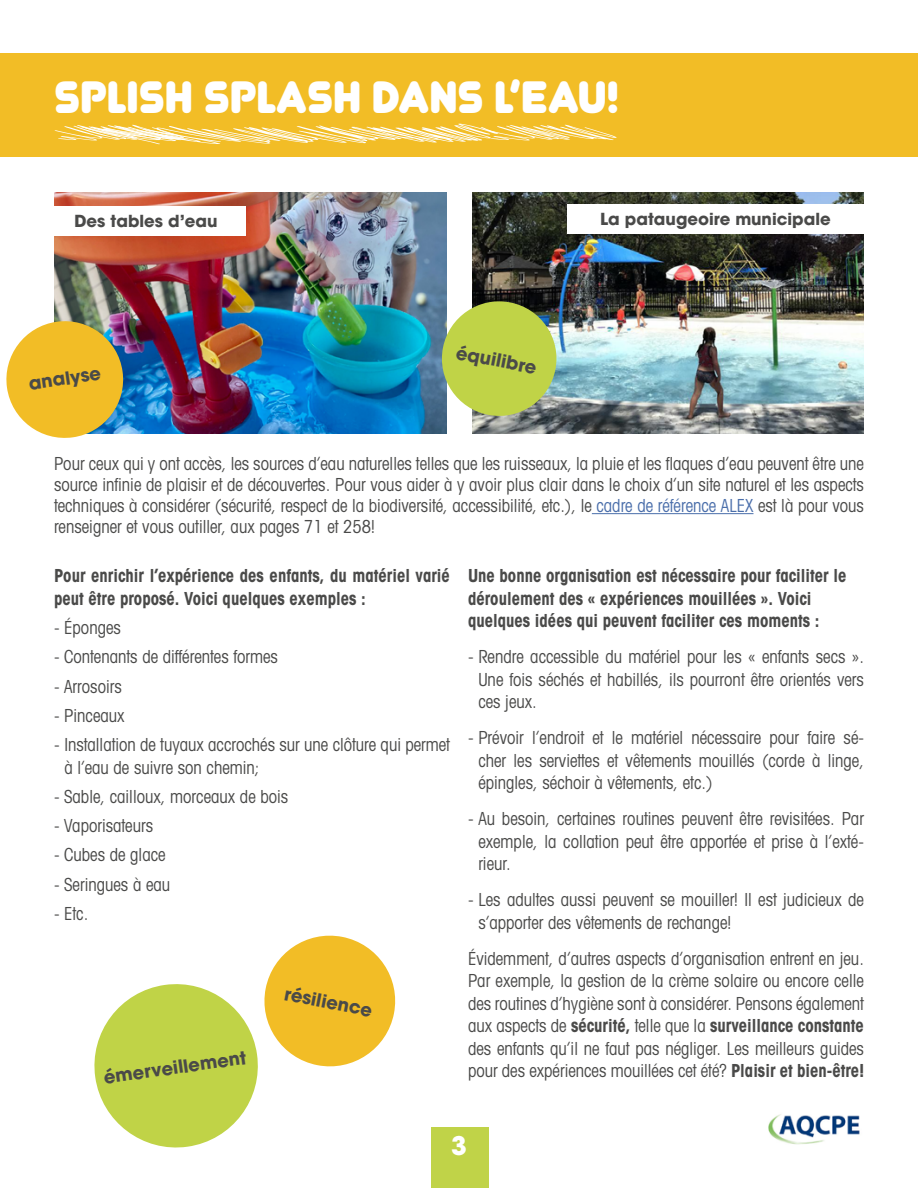
<style>
.page{position:relative;width:918px;height:1188px;background:#fff}
.page>*{position:absolute;margin:0;border:0;box-sizing:border-box;transform-origin:0 0}
.t1{font:45px "Junegull";color:#fff}
.t2{font:700 25.5px "Avant Garde";color:#fff}
.t3{font:condensed 18px/22.5px "Avant Garde";color:#4a4a49;text-align:justify;scale:.93 1}
.t4{font:condensed 18px/22.5px "Avant Garde";color:#4a4a49;text-align:justify;scale:.94 1}
.t5{font:700 condensed 18px/22.5px "Avant Garde";color:#4a4a49;scale:.93 1}
.Titre_3{font:700 18px "Avant Garde";color:#4a4a49}
.Titre_3-2{font:700 16.5px "Avant Garde";color:#4a4a49}
.s1{color:#4a6eaa}
.s2{font-weight:700}
</style>
<div class="page">
<div style="left:431px;top:1128px;width:57px;height:60px;background:#c0d348"></div>
<img style="left:768px;top:1114px;width:92px;height:31px">
<div style="left:0;top:54px;width:918px;height:103px;background:#f2bd26"></div>
<svg style="left:54px;top:124px;width:563px;height:20px"></svg>
<img style="left:54px;top:192px;width:392px;height:241px">
<img style="left:472px;top:192px;width:392px;height:241px">
<div style="left:46px;top:206px;width:200px;height:29px;background:#fff"></div>
<div style="left:567px;top:204px;width:297px;height:29px;background:#fff"></div>
<svg style="left:437px;top:296px;width:124px;height:125px"></svg>
<svg style="left:6px;top:317px;width:121px;height:121px"></svg>
<svg style="left:94px;top:935px;width:302px;height:213px"></svg>
<hr style="left:592px;top:513px;width:161px;height:1px;background:#4a6eaa">
<p class="t1" style="left:54px;top:71px;width:566px">SPLISH SPLASH DANS L’EAU!</p>
<p class="Titre_3-2" style="left:74px;top:211px;width:145px">Des tables d’eau</p>
<p class="Titre_3-2" style="left:600px;top:208px;width:232px">La pataugeoire municipale</p>
<p class="Titre_3" style="left:27px;top:372px;width:74px;rotate:-8deg">analyse</p>
<p class="Titre_3" style="left:459px;top:341px;width:83px;rotate:11deg">équilibre</p>
<p class="t3" style="left:54px;top:452px;width:873px;line-height:21px">Pour ceux qui y ont accès, les sources d’eau naturelles telles que les ruisseaux, la pluie et les flaques d’eau peuvent être une source infinie de plaisir et de découvertes. Pour vous aider à y avoir plus clair dans le choix d’un site naturel et les aspects techniques à considérer (sécurité, respect de la biodiversité, accessibilité, etc.), le <span class="s1">cadre de référence ALEX</span> est là pour vous renseigner et vous outiller, aux pages 71 et 258!</p>
<p class="t5" style="left:54px;top:564px;width:427px">Pour enrichir l’expérience des enfants, du matériel varié peut être proposé. Voici quelques exemples :</p>
<p class="t3" style="left:54px;top:616px;width:73px">- Éponges</p>
<p class="t3" style="left:54px;top:645px;width:242px">- Contenants de différentes formes</p>
<p class="t3" style="left:54px;top:675px;width:74px">- Arrosoirs</p>
<p class="t3" style="left:54px;top:704px;width:77px">- Pinceaux</p>
<p class="t4" style="left:64px;top:733px;width:412px;text-indent:-10px">- Installation de tuyaux accrochés sur une clôture qui permet à l’eau de suivre son chemin;</p>
<p class="t3" style="left:54px;top:785px;width:253px">- Sable, cailloux, morceaux de bois</p>
<p class="t3" style="left:54px;top:814px;width:108px">- Vaporisateurs</p>
<p class="t3" style="left:54px;top:843px;width:121px">- Cubes de glace</p>
<p class="t3" style="left:54px;top:873px;width:126px">- Seringues à eau</p>
<p class="t3" style="left:54px;top:902px;width:38px">- Etc.</p>
<p class="Titre_3" style="left:102px;top:1066px;width:145px;rotate:-8deg">émerveillement</p>
<p class="Titre_3" style="left:287px;top:982px;width:90px;rotate:11deg">résilience</p>
<p class="t5" style="left:468px;top:564px;width:408px">Une bonne organisation est nécessaire pour faciliter le déroulement des « expériences mouillées ». Voici quelques idées qui peuvent faciliter ces moments :</p>
<p class="t4" style="left:478px;top:645px;width:412px;text-indent:-10px">- Rendre accessible du matériel pour les « enfants secs ».<br>Une fois séchés et habillés, ils pourront être orientés vers ces jeux.</p>
<p class="t4" style="left:478px;top:726px;width:412px;text-indent:-10px">- Prévoir l’endroit et le matériel nécessaire pour faire sé&shy;cher les serviettes et vêtements mouillés (corde à linge, épingles, séchoir à vêtements, etc.)</p>
<p class="t4" style="left:478px;top:807px;width:412px;text-indent:-10px">- Au besoin, certaines routines peuvent être revisitées. Par exemple, la collation peut être apportée et prise à l’exté&shy;rieur.</p>
<p class="t4" style="left:478px;top:888px;width:412px;text-indent:-10px">- Les adultes aussi peuvent se mouiller! Il est judicieux de s’apporter des vêtements de rechange!</p>
<p class="t3" style="left:468px;top:947px;width:427px">Évidemment, d’autres aspects d’organisation entrent en jeu.<br>Par exemple, la gestion de la crème solaire ou encore celle des routines d’hygiène sont à considérer. Pensons également aux aspects de <span class="s2">sécurité,</span> telle que la <span class="s2">surveillance constante </span>des enfants qu’il ne faut pas négliger. Les meilleurs guides pour des expériences mouillées cet été? <span class="s2">Plaisir et bien-être!</span></p>
<h2 class="t2" style="left:451px;top:1129px;width:17px">3</h2>
</div>
